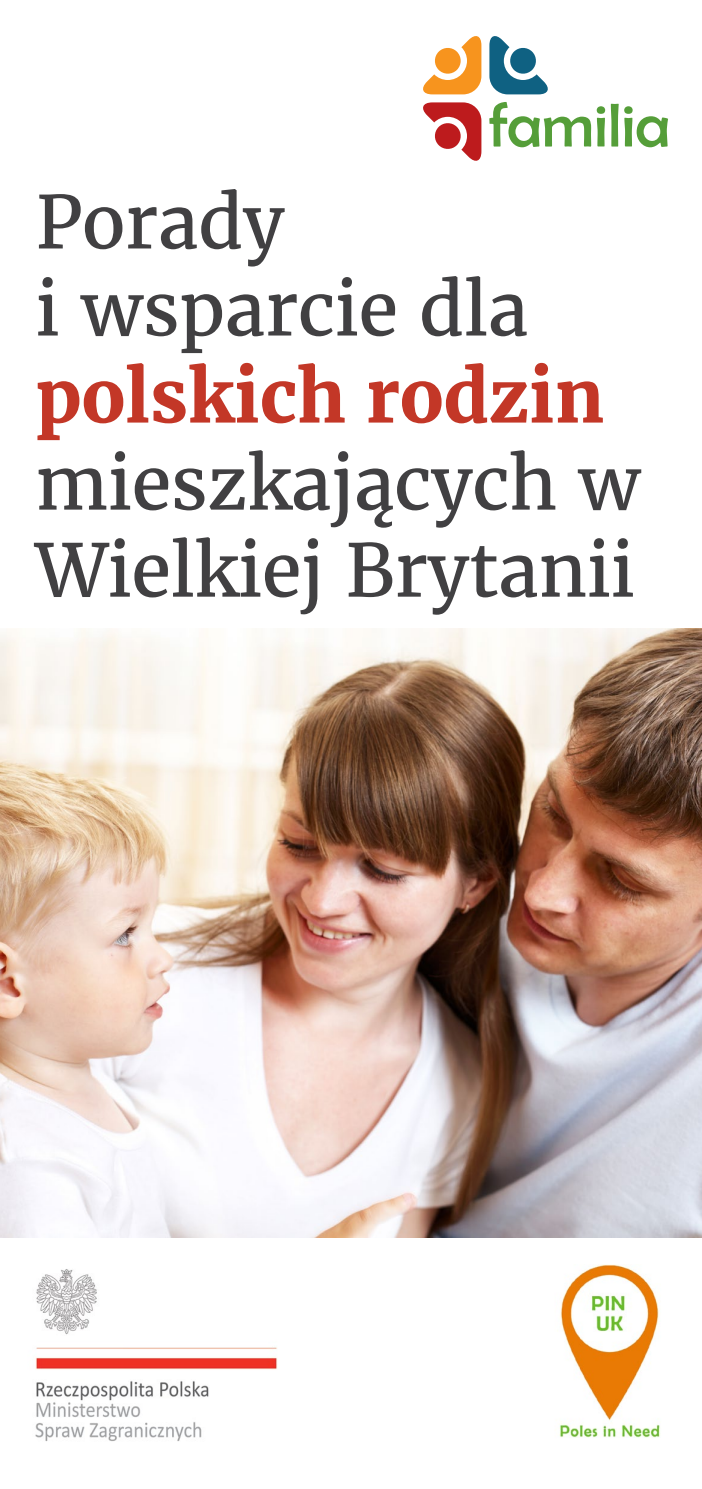
<style>
.page{position:relative;width:702px;height:1489px;background:#fff}
.page>*{position:absolute;margin:0;border:0;box-sizing:border-box;transform-origin:0 0}
.t1{font:72.5px/87px "Merriweather";letter-spacing:-.005em;color:#414042}
.t2{font:700 72.5px "Merriweather";letter-spacing:-.005em;color:#c33727}
.t3{font:62.5px "Berlin Sans FB";color:#559e39}
</style>
<div class="page">
<img style="left:0;top:628px;width:702px;height:609px">
<img style="left:559px;top:1264px;width:101px;height:174px">
<img style="left:35px;top:1269px;width:243px;height:172px">
<svg style="left:423px;top:102px;width:58px;height:59px"></svg>
<svg style="left:423px;top:36px;width:58px;height:58px"></svg>
<svg style="left:489px;top:36px;width:59px;height:58px"></svg>
<p class="t3" style="left:489px;top:90px;width:183px">familia</p>
<p class="t1" style="left:35px;top:177px;width:494px">Porady<br>i wsparcie dla</p>
<p class="t2" style="left:35px;top:348px;width:570px">polskich rodzin</p>
<p class="t1" style="left:35px;top:438px;width:606px">mieszkających w<br>Wielkiej Brytanii</p>
</div>
